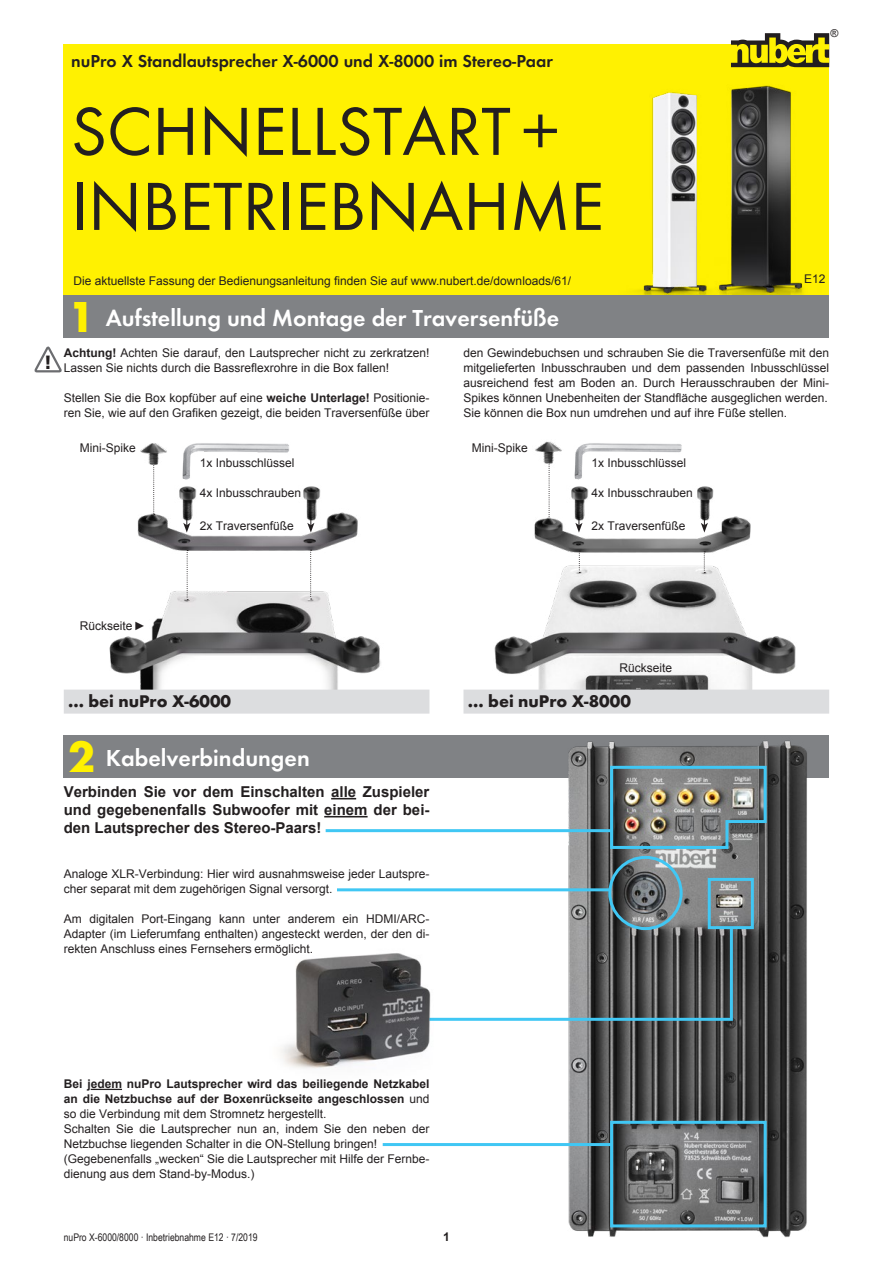
<style>
.page{position:relative;width:893px;height:1263px;background:#fff}
.page>*{position:absolute;margin:0;border:0;box-sizing:border-box;transform-origin:0 0}
.t1{font:70.5px/75px "Futura Boo";letter-spacing:.01em;color:#231f20}
.t2{font:24px "Futura Dem";color:#fff}
.t3{font:700 20.1px "News Got T";color:#231f20}
.t4{font:18px "Futura Dem";color:#231f20}
.t5{font:700 17.55px "Futura";color:#231f20}
.t6{font:700 15px/18px "Arial";color:#231f20;text-align:justify}
.t7{font:12px/15px "Arial";color:#231f20}
.t8{font:12px "Arial";color:#231f20}
.t9{font:700 12px "Arial";color:#231f20}
.t10{font:10.8px "Arial";color:#231f20}
.t11{font:10.5px "Arial Narrow";color:#231f20}
.s1{font-family:"Futura";font-weight:700;font-size:45px;color:#fff101}
.s2{font-weight:700}
</style>
<div class="page">
<div style="left:64px;top:735px;width:765px;height:43px;background:#808285"></div>
<img style="left:546px;top:740px;width:261px;height:498px">
<div style="left:708px;top:878px;width:46px;height:51px;border:3px solid #40c7f4"></div>
<div style="left:608px;top:856px;width:75px;height:74px;border:3px solid #40c7f4;border-radius:50%"></div>
<img style="left:609px;top:764px;width:159px;height:86px">
<div style="left:610px;top:1121px;width:157px;height:106px;border:3px solid #40c7f4"></div>
<svg style="left:331px;top:798px;width:25px;height:1px"></svg>
<hr style="left:324px;top:816px;width:44px;height:1px;background:#231f20">
<hr style="left:91px;top:1089px;width:31px;height:1px;background:#231f20">
<div style="left:64px;top:45px;width:765px;height:254px;background:#fff101"></div>
<img style="left:633px;top:92px;width:50px;height:204px">
<img style="left:683px;top:93px;width:146px;height:203px">
<img style="left:708px;top:85px;width:104px;height:211px">
<img style="left:534px;top:470px;width:217px;height:92px">
<img style="left:535px;top:441px;width:27px;height:28px">
<hr style="left:578px;top:494px;width:1px;height:31px;background:#231f20">
<svg style="left:575px;top:523px;width:7px;height:10px"></svg>
<hr style="left:704px;top:494px;width:1px;height:31px;background:#231f20">
<svg style="left:701px;top:523px;width:7px;height:10px"></svg>
<img style="left:567px;top:480px;width:23px;height:40px">
<img style="left:692px;top:480px;width:23px;height:40px">
<img style="left:568px;top:443px;width:118px;height:40px">
<img style="left:488px;top:562px;width:313px;height:128px">
<svg style="left:579px;top:551px;width:1px;height:22px"></svg>
<svg style="left:704px;top:551px;width:1px;height:22px"></svg>
<img style="left:137px;top:512px;width:221px;height:73px">
<svg style="left:153px;top:465px;width:2px;height:50px"></svg>
<hr style="left:310px;top:494px;width:1px;height:31px;background:#231f20">
<svg style="left:307px;top:523px;width:7px;height:10px"></svg>
<hr style="left:186px;top:494px;width:1px;height:31px;background:#231f20">
<svg style="left:183px;top:523px;width:7px;height:10px"></svg>
<img style="left:299px;top:486px;width:23px;height:34px">
<img style="left:175px;top:486px;width:23px;height:34px">
<img style="left:182px;top:443px;width:107px;height:37px">
<img style="left:140px;top:443px;width:27px;height:22px">
<img style="left:110px;top:586px;width:280px;height:104px">
<svg style="left:187px;top:550px;width:1px;height:50px"></svg>
<svg style="left:310px;top:550px;width:2px;height:49px"></svg>
<div style="left:64px;top:690px;width:365px;height:24px;background:#dcdddf"></div>
<div style="left:463px;top:690px;width:366px;height:24px;background:#dcdddf"></div>
<hr style="left:326px;top:829px;width:285px;height:3px;background:#40c7f4">
<hr style="left:337px;top:888px;width:274px;height:3px;background:#40c7f4">
<hr style="left:383px;top:1143px;width:228px;height:3px;background:#40c7f4">
<svg style="left:440px;top:925px;width:294px;height:97px"></svg>
<img style="left:280px;top:953px;width:160px;height:116px">
<svg style="left:34px;top:346px;width:27px;height:27px"></svg>
<div style="left:64px;top:296px;width:765px;height:42px;background:#808285"></div>
<svg style="left:731px;top:33px;width:98px;height:34px"></svg>
<h3 class="t4" style="left:71px;top:49px;width:483px">nuPro X Standlautsprecher X-6000 und X-8000 im Stereo-Paar</h3>
<h1 class="t1" style="left:71px;top:90px;width:534px">SCHNELLSTART +<br>INBETRIEBNAHME</h1>
<p class="t10" style="left:830px;top:27px;width:9px">®</p>
<h3 class="t3" style="left:45px;top:350px;width:8px">!</h3>
<p class="t7" style="left:73px;top:274px;width:499px">Die aktuellste Fassung der Bedienungsanleitung finden Sie auf www.nubert.de/downloads/61/</p>
<p class="t8" style="left:804px;top:271px;width:23px">E12</p>
<h2 class="t2" style="left:68px;top:301px;width:493px"><span class="s1">1</span> Aufstellung und Montage der Traversenfüße</h2>
<p class="t7" style="left:64px;top:346px;width:367px"><span class="s2">Achtung!</span> Achten Sie darauf, den Lautsprecher nicht zu zerkratzen!<br>Lassen Sie nichts durch die Bassreflexrohre in die Box fallen!</p>
<p class="t7" style="left:64px;top:391px;width:367px">Stellen Sie die Box kopfüber auf eine <span class="s2">weiche Unterlage!</span> Positionie&shy;ren Sie, wie auf den Grafiken gezeigt, die beiden Traversenfüße über</p>
<p class="t7" style="left:463px;top:346px;width:367px">den Gewindebuchsen und schrauben Sie die Traversenfüße mit den mitgelieferten Inbusschrauben und dem passenden Inbusschlüssel ausreichend fest am Boden an. Durch Herausschrauben der Mini-Spikes können Unebenheiten der Standfläche ausgeglichen werden.<br>Sie können die Box nun umdrehen und auf ihre Füße stellen.</p>
<p class="t7" style="left:80px;top:441px;width:58px">Mini-Spike</p>
<p class="t7" style="left:472px;top:441px;width:58px">Mini-Spike</p>
<p class="t7" style="left:200px;top:455px;width:96px">1x Inbusschlüssel</p>
<p class="t7" style="left:591px;top:455px;width:96px">1x Inbusschlüssel</p>
<p class="t7" style="left:200px;top:486px;width:103px">4x Inbusschrauben</p>
<p class="t7" style="left:591px;top:486px;width:103px">4x Inbusschrauben</p>
<p class="t7" style="left:200px;top:518px;width:96px">2x Traversenfüße</p>
<p class="t7" style="left:591px;top:518px;width:96px">2x Traversenfüße</p>
<p class="t7" style="left:80px;top:619px;width:68px">Rückseite <span class="s2">►</span></p>
<p class="t10" style="left:600px;top:654px;width:49px">Rückseite</p>
<p class="t7" style="left:619px;top:660px;width:54px">Rückseite</p>
<h3 class="t5" style="left:68px;top:689px;width:165px">… bei nuPro X-6000</h3>
<h3 class="t5" style="left:468px;top:689px;width:165px">… bei nuPro X-8000</h3>
<h2 class="t2" style="left:68px;top:741px;width:243px"><span class="s1">2</span> Kabelverbindungen</h2>
<p class="t6" style="left:64px;top:783px;width:367px">Verbinden Sie vor dem Einschalten alle Zuspieler und gegebenenfalls Subwoofer mit einem der bei&shy;den Lautsprecher des Stereo-Paars!</p>
<p class="t7" style="left:64px;top:866px;width:367px">Analoge XLR-Verbindung: Hier wird ausnahmsweise jeder Lautspre&shy;cher separat mit dem zugehörigen Signal versorgt.</p>
<p class="t7" style="left:64px;top:911px;width:367px;text-align:justify">Am digitalen Port-Eingang kann unter anderem ein HDMI/ARC-Adapter (im Lieferumfang enthalten) angesteckt werden, der den di&shy;rekten Anschluss eines Fernsehers ermöglicht.</p>
<p class="t7" style="left:64px;top:1076px;width:367px"><span class="s2">Bei jedem nuPro Lautsprecher wird das beiliegende Netzkabel an die Netzbuchse auf der Boxenrückseite angeschlossen</span> und so die Verbindung mit dem Stromnetz hergestellt.<br>Schalten Sie die Lautsprecher nun an, indem Sie den neben der Netzbuchse liegenden Schalter in die ON-Stellung bringen! (Gegebenenfalls „wecken“ Sie die Lautsprecher mit Hilfe der Fernbe&shy;dienung aus dem Stand-by-Modus.)</p>
<p class="t11" style="left:64px;top:1229px;width:195px">nuPro X-6000/8000 · Inbetriebnahme E12 · 7/2019</p>
<p class="t9" style="left:443px;top:1229px;width:8px">1</p>
</div>
